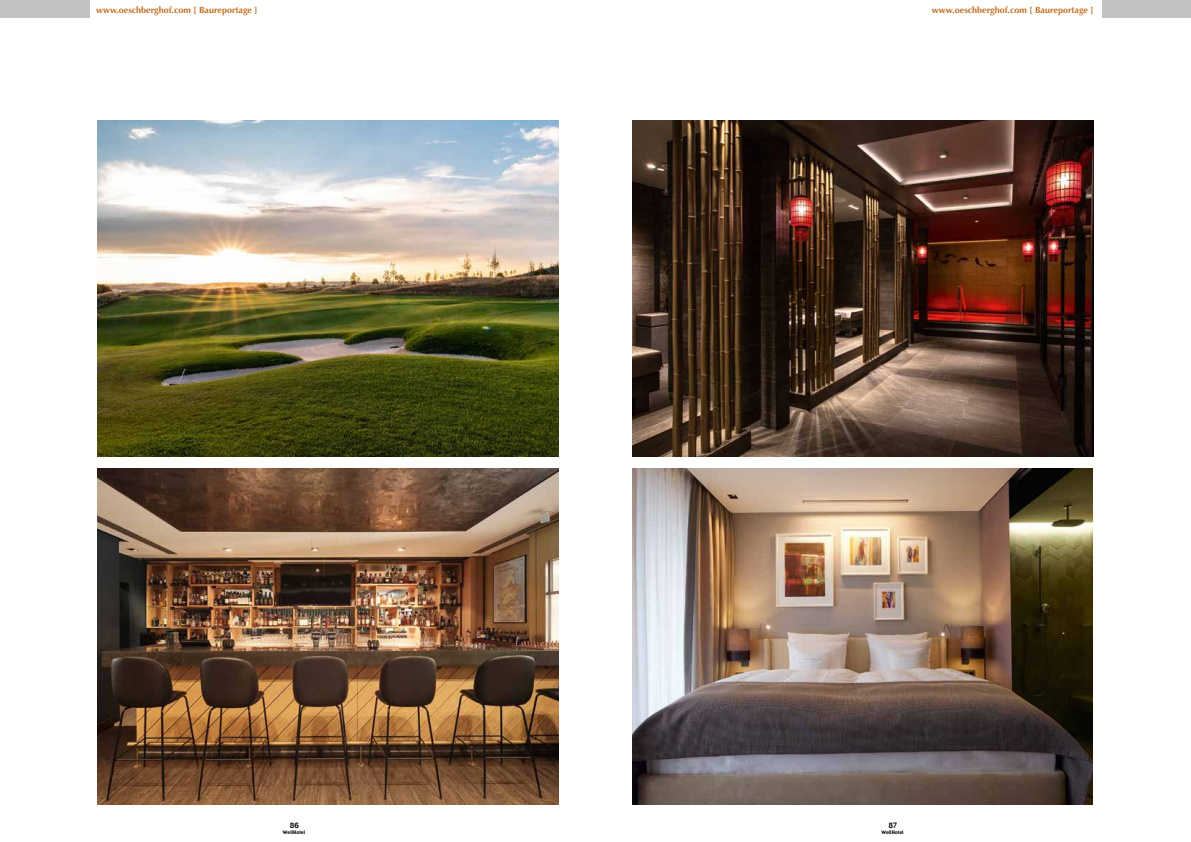
<style>
.page{position:relative;width:1191px;height:842px;background:#fff}
.page>*{position:absolute;margin:0;border:0;box-sizing:border-box;transform-origin:0 0}
.t1{font:700 9px "Optima";color:#c26c1f}
.t2{font:7.3px "Gadget";color:#000}
.t3{font:4.8px "Gadget";color:#000}
</style>
<div class="page">
<img style="left:633px;top:120px;width:460px;height:336px">
<img style="left:98px;top:120px;width:460px;height:336px">
<div style="left:0;top:0;width:89px;height:17px;background:#c2c2c3"></div>
<div style="left:1102px;top:0;width:89px;height:17px;background:#c2c2c3"></div>
<img style="left:98px;top:468px;width:460px;height:336px">
<img style="left:632px;top:468px;width:461px;height:336px">
<p class="t1" style="left:96px;top:5px;width:163px">www.oeschberghof.com [ Baureportage ]</p>
<p class="t1" style="left:932px;top:5px;width:163px">www.oeschberghof.com [ Baureportage ]</p>
<p class="t2" style="left:290px;top:821px;width:11px">86</p>
<p class="t3" style="left:283px;top:829px;width:24px">WellHotel</p>
<p class="t2" style="left:888px;top:821px;width:11px">87</p>
<p class="t3" style="left:881px;top:829px;width:24px">WellHotel</p>
</div>
